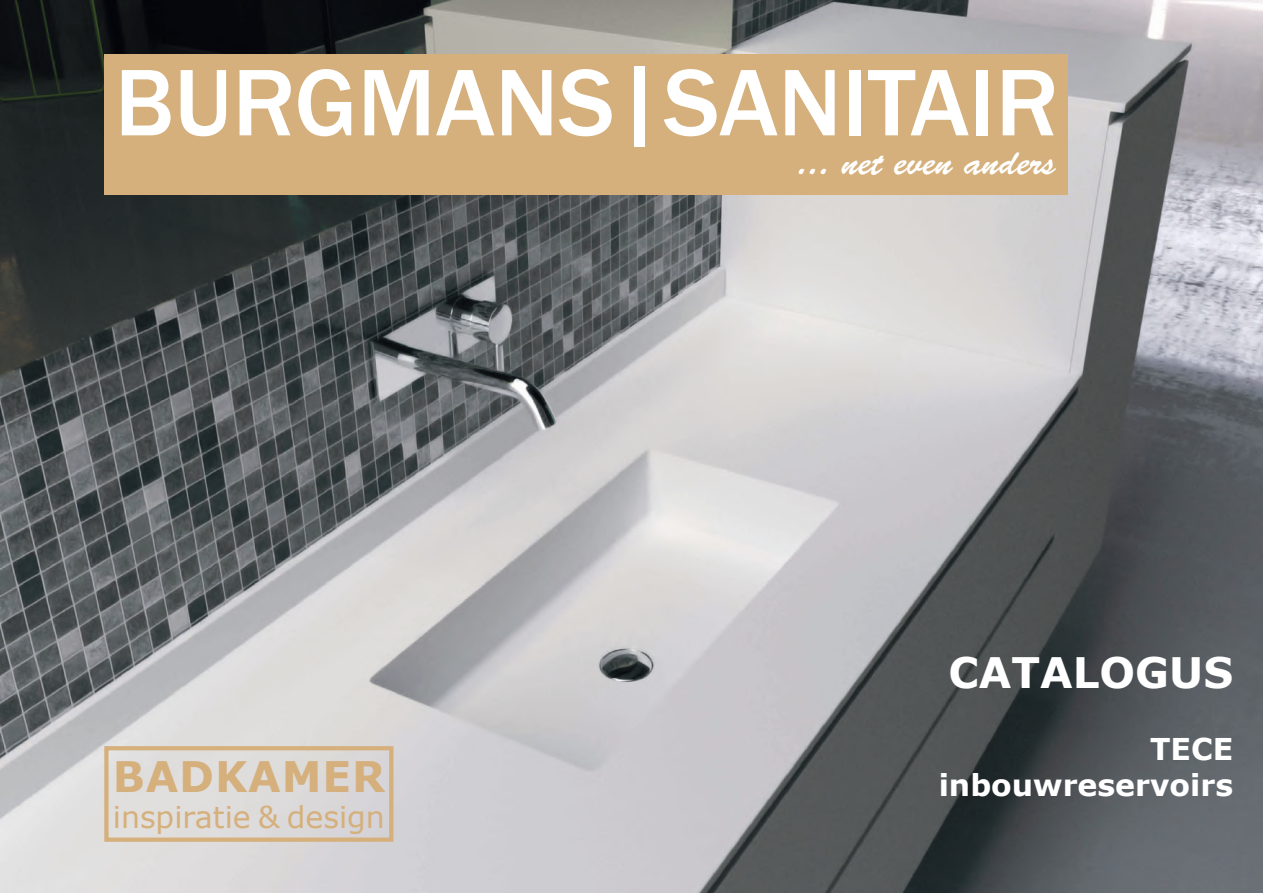
<style>
.page{position:relative;width:1263px;height:893px;background:#fff}
.page>*{position:absolute;margin:0;border:0;box-sizing:border-box;transform-origin:0 0}
.t1{font:500 97.95px "Franklin Gothic";color:#fff}
.t2{font:700 42px "Verdana";color:#fff}
.t3{font:700 42px "Verdana";letter-spacing:.02em;color:#d5b07c}
.t4{font:36.3px "Brush Script Std";color:#fff}
.t5{font:700 30px "Verdana";color:#fff}
.t6{font:30px "Verdana";color:#d5b07c}
</style>
<div class="page">
<img style="left:0;top:0;width:1263px;height:893px">
<div style="left:104px;top:54px;width:963px;height:140px;background:#d5b07c"></div>
<div style="left:634px;top:67px;width:11px;height:80px;background:#fff"></div>
<div style="left:104px;top:746px;width:289px;height:96px;border:4px solid #d5b07c"></div>
<h1 class="t1" style="left:115px;top:42px;width:945px">BURGMANS SANITAIR</h1>
<p class="t4" style="left:797px;top:142px;width:261px">... net even anders</p>
<h2 class="t2" style="left:948px;top:643px;width:286px">CATALOGUS</h2>
<p class="t5" style="left:1150px;top:728px;width:85px">TECE</p>
<h2 class="t3" style="left:113px;top:747px;width:274px">BADKAMER</h2>
<p class="t5" style="left:939px;top:764px;width:296px">inbouwreservoirs</p>
<p class="t6" style="left:113px;top:797px;width:274px">inspiratie &amp; design</p>
</div>
